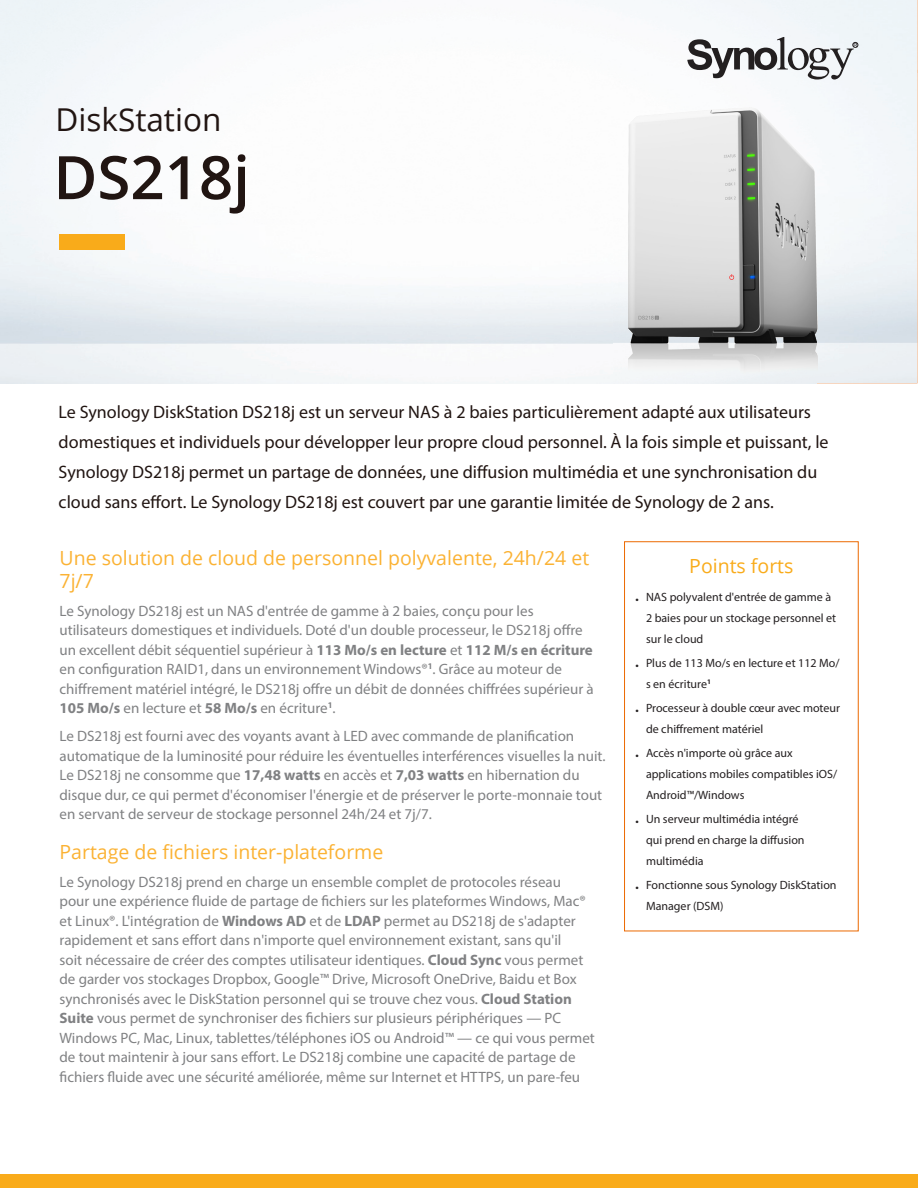
<style>
.page{position:relative;width:918px;height:1188px;background:#fff}
.page>*{position:absolute;margin:0;border:0;box-sizing:border-box;transform-origin:0 0}
.Model_Name{font:600 60px "Open Sans";color:#211512}
.Product_Type{font:31.5px "Open Sans";color:#211512}
.Chapter_Title_1{font:19.5px/22.5px "Open Sans";color:#fbb233}
.Selling_Title{font:19.5px "Open Sans";color:#f9ab1a}
.Introduction{font:18px/30px "Myriad Pro";color:#211512}
.Body_Content{font:15px/19.5px "Myriad Pro";color:#808183}
.t1{font:12px/21px "Myriad Pro";color:#231f20}
.s1{font-weight:700}
</style>
<div class="page">
<div style="left:0;top:1174px;width:918px;height:14px;background:#f9ab1a"></div>
<div style="left:624px;top:542px;width:234px;height:389px;border:1px solid #ec6900"></div>
<img style="left:0;top:0;width:917px;height:383px">
<div style="left:59px;top:234px;width:65px;height:16px;background:#f9ab1a"></div>
<svg style="left:687px;top:37px;width:171px;height:43px"></svg>
<img style="left:624px;top:104px;width:199px;height:278px">
<p class="Product_Type" style="left:56px;top:98px;width:167px">DiskStation</p>
<p class="Model_Name" style="left:53px;top:136px;width:198px">DS218j</p>
<p class="Introduction" style="left:59px;top:397px;width:771px">Le Synology DiskStation DS218j est un serveur NAS à 2 baies particulièrement adapté aux utilisateurs domestiques et individuels pour développer leur propre cloud personnel. À la fois simple et puissant, le Synology DS218j permet un partage de données, une diffusion multimédia et une synchronisation du cloud sans effort. Le Synology DS218j est couvert par une garantie limitée de Synology de 2 ans.</p>
<p class="Chapter_Title_1" style="left:60px;top:547px;width:531px">Une solution de cloud de personnel polyvalente, 24h/24 et<br>7j/7</p>
<p class="Body_Content" style="left:60px;top:601px;width:536px">Le Synology DS218j est un NAS d'entrée de gamme à 2 baies, conçu pour les utilisateurs domestiques et individuels. Doté d'un double processeur, le DS218j offre un excellent débit séquentiel supérieur à <span class="s1">113 Mo/s en lecture</span> et <span class="s1">112 M/s en écriture </span>en configuration RAID1, dans un environnement Windows®<sup>1</sup>. Grâce au moteur de chiffrement matériel intégré, le DS218j offre un débit de données chiffrées supérieur à <span class="s1">105 Mo/s</span> en lecture et <span class="s1">58 Mo/s</span> en écriture<sup>1</sup>.</p>
<p class="Body_Content" style="left:60px;top:726px;width:548px">Le DS218j est fourni avec des voyants avant à LED avec commande de planification automatique de la luminosité pour réduire les éventuelles interférences visuelles la nuit.<br>Le DS218j ne consomme que <span class="s1">17,48 watts</span> en accès et <span class="s1">7,03 watts</span> en hibernation du disque dur, ce qui permet d'économiser l'énergie et de préserver le porte-monnaie tout en servant de serveur de stockage personnel 24h/24 et 7j/7.</p>
<p class="Chapter_Title_1" style="left:60px;top:840px;width:325px">Partage de fichiers inter-plateforme</p>
<p class="Body_Content" style="left:60px;top:872px;width:537px">Le Synology DS218j prend en charge un ensemble complet de protocoles réseau<br>pour une expérience fluide de partage de fichiers sur les plateformes Windows, Mac® et Linux®. L'intégration de <span class="s1">Windows AD</span> et de <span class="s1">LDAP</span> permet au DS218j de s'adapter rapidement et sans effort dans n'importe quel environnement existant, sans qu'il<br>soit nécessaire de créer des comptes utilisateur identiques. <span class="s1">Cloud Sync</span> vous permet de garder vos stockages Dropbox, Google™ Drive, Microsoft OneDrive, Baidu et Box synchronisés avec le DiskStation personnel qui se trouve chez vous. <span class="s1">Cloud Station Suite</span> vous permet de synchroniser des fichiers sur plusieurs périphériques — PC Windows PC, Mac, Linux, tablettes/téléphones iOS ou Android™ — ce qui vous permet de tout maintenir à jour sans effort. Le DS218j combine une capacité de partage de fichiers fluide avec une sécurité améliorée, même sur Internet et HTTPS, un pare-feu</p>
<p class="Selling_Title" style="left:689px;top:553px;width:106px">Points forts</p>
<p class="t1" style="left:646px;top:586px;width:192px;text-indent:-11px">• NAS polyvalent d'entrée de gamme à<br>2 baies pour un stockage personnel et sur le cloud</p>
<p class="t1" style="left:646px;top:652px;width:195px;text-indent:-11px">• Plus de 113 Mo/s en lecture et 112 Mo/ s en écriture<sup>1</sup></p>
<p class="t1" style="left:646px;top:697px;width:196px;text-indent:-11px">• Processeur à double cœur avec moteur de chiffrement matériel</p>
<p class="t1" style="left:646px;top:742px;width:193px;text-indent:-11px">• Accès n'importe où grâce aux applications mobiles compatibles iOS/<br>Android™/Windows</p>
<p class="t1" style="left:646px;top:808px;width:160px;text-indent:-11px">• Un serveur multimédia intégré qui prend en charge la diffusion multimédia</p>
<p class="t1" style="left:646px;top:874px;width:192px;text-indent:-11px">• Fonctionne sous Synology DiskStation<br>Manager (DSM)</p>
</div>
